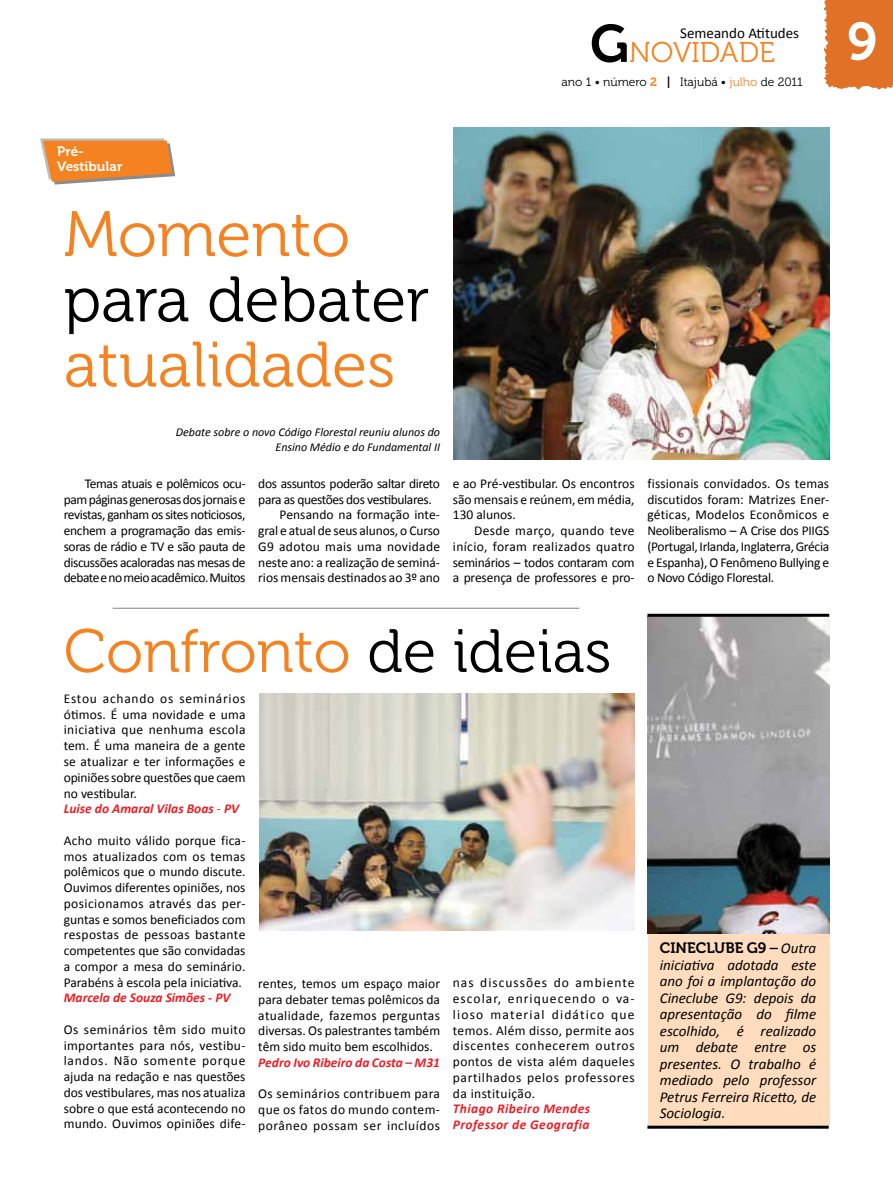
<style>
.page{position:relative;width:893px;height:1191px;background:#fff}
.page>*{position:absolute;margin:0;border:0;box-sizing:border-box;transform-origin:0 0}
.t1{font:63.9px "Museo 300";color:#f58220}
.t2{font:63.9px "Museo 300";color:#000}
.t3{font:60.9px "Museo 300";color:#f58220}
.t4{font:52.5px "Museo 700";color:#fff}
.t5{font:28.5px "Museo 300";color:#f58220}
.t6{font:italic 15px/16.5px "Calibri";color:#000;text-align:justify}
.t7{font:15px "Museo 700";color:#000}
.t8{font:15px "Calibri";color:#000}
.t9{font:13.5px/15.8px "Calibri";color:#000;text-align:justify}
.t10{font:13.5px "Calibri";letter-spacing:-.03em;color:#000}
.t11{font:italic 700 13.5px "Calibri";color:#ed1d24}
.t12{font:italic 700 13.5px/15.8px "Calibri";letter-spacing:.03em;color:#ed1d24}
.t13{font:13.5px "Calibri";letter-spacing:.025em;color:#000}
.t14{font:13.5px/15px "Museo 700";color:#fff}
.t15{font:italic 12px/15px "Calibri";color:#000;text-align:right}
.t16{font:12px "Museo 300";color:#000}
.s1{font-family:"Museo 700";font-size:52.5px;color:#000}
.s2{font-family:"Museo 700";color:#f58220}
.s3{font-family:"Museo 700"}
.s4{color:#f58220}
.s5{color:#000}
.s6{font-weight:700;font-style:italic;color:#ed1d24}
.s7{color:#ed1d24}
.s8{font-family:"Calibri";font-size:16.5px}
.s9{font-family:"Calibri";font-style:italic}
</style>
<div class="page">
<div style="left:824px;top:0;width:69px;height:89px;background:#e17126"></div>
<svg style="left:40px;top:138px;width:135px;height:47px;background:#eb9953"></svg>
<div style="left:648px;top:866px;width:181px;height:259px;background:#fedcbd"></div>
<hr style="left:647px;top:1125px;width:182px;height:3px;background:#000">
<img style="left:454px;top:128px;width:375px;height:331px">
<img style="left:647px;top:617px;width:182px;height:316px">
<hr style="left:647px;top:614px;width:182px;height:3px;background:#000">
<img style="left:260px;top:694px;width:375px;height:236px">
<hr style="left:113px;top:608px;width:466px;height:1px;background:#000">
<h3 class="t5" style="left:590px;top:37px;width:186px"><span class="s1">G</span>NOVIDADE</h3>
<h3 class="t4" style="left:847px;top:12px;width:32px">9</h3>
<p class="t16" style="left:561px;top:75px;width:243px">ano 1 • número <span class="s2">2</span> <span class="s3">|</span> Itajubá • <span class="s4">julho</span> de 2011</p>
<p class="t8" style="left:680px;top:24px;width:120px">Semeando Atitudes</p>
<p class="t14" style="left:57px;top:144px;width:67px">Pré-<br>Vestibular</p>
<h1 class="t1" style="left:64px;top:200px;width:288px">Momento</h1>
<h1 class="t2" style="left:64px;top:265px;width:367px">para debater</h1>
<h1 class="t1" style="left:64px;top:330px;width:333px">atualidades</h1>
<p class="t15" style="left:176px;top:424px;width:266px">Debate sobre o novo Código Florestal reuniu alunos do<br>Ensino Médio e do Fundamental II</p>
<p class="t9" style="left:64px;top:475px;width:183px;text-indent:21px">Temas atuais e polêmicos ocu&shy;pam páginas generosas dos jornais e revistas, ganham os sites noticiosos, enchem a programação das emis&shy;soras de rádio e TV e são pauta de discussões acaloradas nas mesas de debate e no meio acadêmico. Muitos</p>
<p class="t10" style="left:258px;top:475px;width:183px">dos assuntos poderão saltar direto</p>
<p class="t10" style="left:258px;top:490px;width:175px">para as questões dos vestibulares.</p>
<p class="t9" style="left:280px;top:507px;width:162px">Pensando na formação inte-</p>
<p class="t9" style="left:258px;top:523px;width:183px">gral e atual de seus alunos, o Curso</p>
<p class="t13" style="left:258px;top:538px;width:183px">G9 adotou mais uma novidade</p>
<p class="t9" style="left:258px;top:554px;width:183px">neste ano: a realização de seminá-</p>
<p class="t9" style="left:258px;top:570px;width:183px">rios mensais destinados ao 3º ano</p>
<p class="t9" style="left:453px;top:475px;width:183px">e ao Pré-vestibular. Os encontros são mensais e reúnem, em média, 130 alunos.</p>
<p class="t9" style="left:453px;top:523px;width:183px;text-indent:21px">Desde março, quando teve início, foram realizados quatro seminários – todos contaram com a presença de professores e pro-</p>
<p class="t9" style="left:647px;top:475px;width:183px">fissionais convidados. Os temas discutidos foram: Matrizes Ener&shy;géticas, Modelos Econômicos e Neoliberalismo – A Crise dos PIIGS (Portugal, Irlanda, Inglaterra, Grécia e Espanha), O Fenômeno Bullying e o Novo Código Florestal.</p>
<h2 class="t3" style="left:64px;top:618px;width:549px">Confronto <span class="s5">de ideias</span></h2>
<p class="t9" style="left:64px;top:690px;width:183px;text-align:left">Estou achando os seminários ótimos. É uma novidade e uma iniciativa que nenhuma escola tem. É uma maneira de a gente se atualizar e ter informações e opiniões sobre questões que caem no vestibular.<br><span class="s6">Luise do Amaral Vilas Boas</span> <span class="s7">-</span> <span class="s6">PV</span></p>
<p class="t9" style="left:64px;top:832px;width:183px">Acho muito válido porque fica&shy;mos atualizados com os temas polêmicos que o mundo discute.<br>Ouvimos diferentes opiniões, nos posicionamos através das per&shy;guntas e somos beneficiados com respostas de pessoas bastante competentes que são convidadas a compor a mesa do seminário.<br>Parabéns à escola pela iniciativa.</p>
<p class="t11" style="left:64px;top:989px;width:168px">Marcela de Souza Simões - PV</p>
<p class="t9" style="left:64px;top:1021px;width:183px">Os seminários têm sido muito importantes para nós, vestibu&shy;landos. Não somente porque ajuda na redação e nas questões dos vestibulares, mas nos atualiza sobre o que está acontecendo no mundo. Ouvimos opiniões dife-</p>
<p class="t9" style="left:258px;top:975px;width:183px">rentes, temos um espaço maior para debater temas polêmicos da atualidade, fazemos perguntas diversas. Os palestrantes também têm sido muito bem escolhidos.</p>
<p class="t11" style="left:258px;top:1054px;width:183px">Pedro Ivo Ribeiro da Costa – M31</p>
<p class="t9" style="left:258px;top:1086px;width:183px">Os seminários contribuem para que os fatos do mundo contem&shy;porâneo possam ser incluídos</p>
<p class="t9" style="left:453px;top:975px;width:183px">nas discussões do ambiente escolar, enriquecendo o va&shy;lioso material didático que temos. Além disso, permite aos discentes conhecerem outros pontos de vista além daqueles partilhados pelos professores da instituição.</p>
<p class="t12" style="left:453px;top:1101px;width:139px">Thiago Ribeiro Mendes<br>Professor de Geografia</p>
<p class="t7" style="left:660px;top:939px;width:158px">CINECLUBE G9 <span class="s8">–</span> <span class="s9">Outra</span></p>
<p class="t6" style="left:660px;top:956px;width:158px">iniciativa adotada este ano foi a implantação do Cineclube G9: depois da apresentação do filme escolhido, é realizado um debate entre os presentes. O trabalho é mediado pelo professor Petrus Ferreira Ricetto, de Sociologia.</p>
</div>
